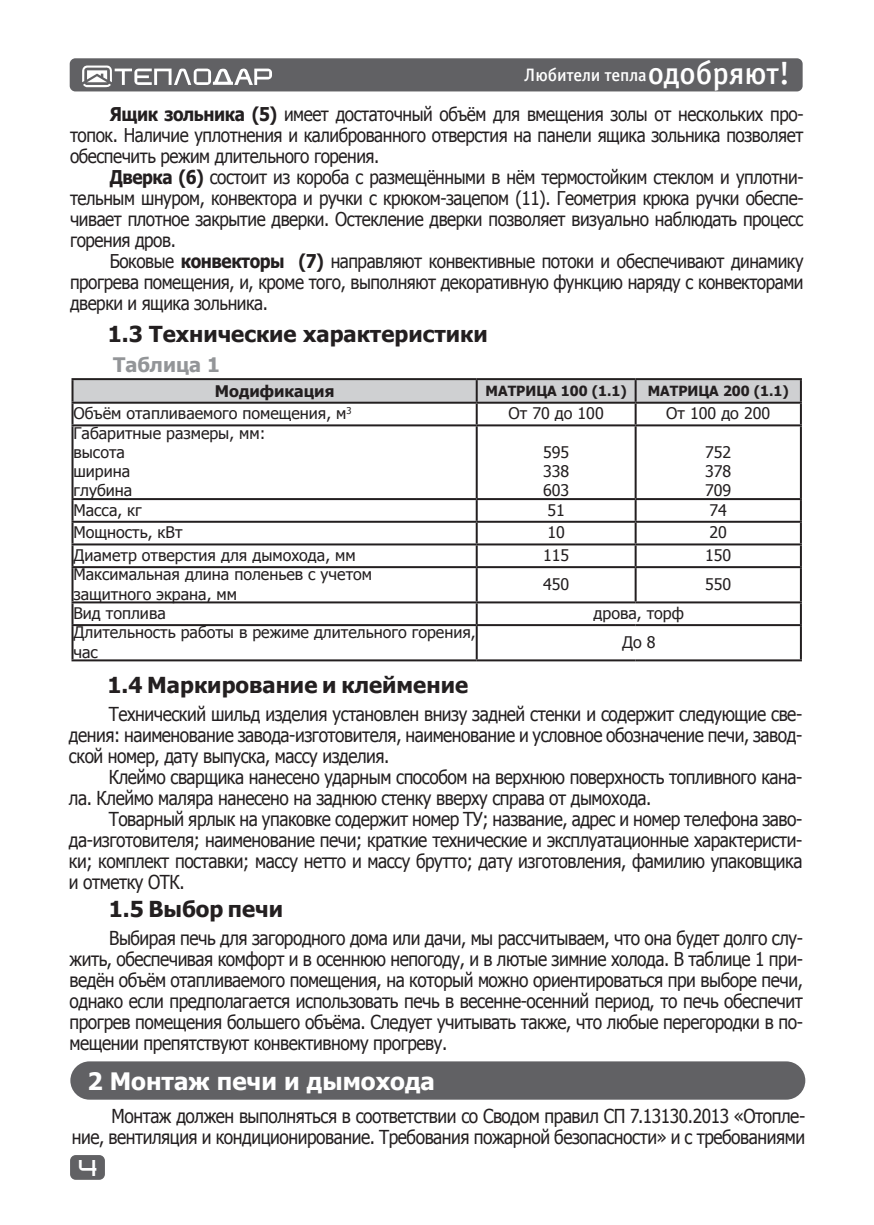
<style>
.page{position:relative;width:874px;height:1225px;background:#fff}
.page>*{position:absolute;margin:0;border:0;box-sizing:border-box;transform-origin:0 0}
.t1{font:700 24px "Tahoma";color:#fff}
.t2{font:700 22px "Tahoma";color:#231f20}
.t3{font:700 20px "Tahoma";color:#939598}
.t4{font:19.2px/21px "Tahoma";letter-spacing:-.025em;color:#231f20;text-align:justify;scale:.9 1}
.t5{font:19px/21px "Tahoma";letter-spacing:-.025em;color:#231f20;text-align:justify;scale:.9 1}
.t6{font:18px "Officina Sans Medium C";letter-spacing:-.005em;color:#fff}
.t7{font:16px/19.2px "Tahoma";color:#231f20}
.t8{font:700 16px "Tahoma";color:#231f20}
.t9{font:16px "teplodar";color:#fff}
.t10{font:700 14px "Tahoma";color:#231f20}
.s1{font-size:32px}
.s2{font-weight:700}
</style>
<div class="page">
<div style="left:70px;top:1155px;width:35px;height:24px;background:#616164;border-radius:6px"></div>
<div style="left:70px;top:58px;width:732px;height:33px;background:#616164;border-radius:6px"></div>
<svg style="left:82px;top:65px;width:190px;height:22px"></svg>
<div style="left:70px;top:1061px;width:734px;height:38px;background:#616164;border-radius:19px"></div>
<svg style="left:73px;top:380px;width:726px;height:22px;background:#cbccce"></svg>
<svg style="left:73px;top:404px;width:726px;height:255px"></svg>
<hr style="left:635px;top:378px;width:166px;height:2px;background:#231f20">
<hr style="left:799px;top:380px;width:2px;height:22px;background:#231f20">
<hr style="left:635px;top:402px;width:166px;height:2px;background:#231f20">
<hr style="left:799px;top:404px;width:2px;height:20px;background:#231f20">
<hr style="left:635px;top:424px;width:166px;height:2px;background:#231f20">
<hr style="left:799px;top:426px;width:2px;height:72px;background:#231f20">
<hr style="left:635px;top:498px;width:166px;height:2px;background:#231f20">
<hr style="left:799px;top:500px;width:2px;height:21px;background:#231f20">
<hr style="left:635px;top:521px;width:166px;height:2px;background:#231f20">
<hr style="left:799px;top:523px;width:2px;height:20px;background:#231f20">
<hr style="left:635px;top:543px;width:166px;height:2px;background:#231f20">
<hr style="left:799px;top:545px;width:2px;height:21px;background:#231f20">
<hr style="left:635px;top:566px;width:166px;height:2px;background:#231f20">
<hr style="left:799px;top:568px;width:2px;height:33px;background:#231f20">
<hr style="left:635px;top:601px;width:166px;height:2px;background:#231f20">
<hr style="left:799px;top:603px;width:2px;height:21px;background:#231f20">
<hr style="left:799px;top:626px;width:2px;height:33px;background:#231f20">
<hr style="left:71px;top:378px;width:405px;height:2px;background:#231f20">
<hr style="left:71px;top:380px;width:2px;height:22px;background:#231f20">
<hr style="left:71px;top:402px;width:405px;height:2px;background:#231f20">
<hr style="left:71px;top:404px;width:2px;height:20px;background:#231f20">
<hr style="left:71px;top:424px;width:405px;height:2px;background:#231f20">
<hr style="left:71px;top:426px;width:2px;height:72px;background:#231f20">
<hr style="left:71px;top:498px;width:405px;height:2px;background:#231f20">
<hr style="left:71px;top:500px;width:2px;height:21px;background:#231f20">
<hr style="left:71px;top:521px;width:405px;height:2px;background:#231f20">
<hr style="left:71px;top:523px;width:2px;height:20px;background:#231f20">
<hr style="left:71px;top:543px;width:405px;height:2px;background:#231f20">
<hr style="left:71px;top:545px;width:2px;height:21px;background:#231f20">
<hr style="left:71px;top:566px;width:405px;height:2px;background:#231f20">
<hr style="left:71px;top:568px;width:2px;height:33px;background:#231f20">
<hr style="left:71px;top:601px;width:405px;height:2px;background:#231f20">
<hr style="left:71px;top:603px;width:2px;height:21px;background:#231f20">
<hr style="left:71px;top:624px;width:405px;height:2px;background:#231f20">
<hr style="left:71px;top:626px;width:2px;height:33px;background:#231f20">
<hr style="left:71px;top:659px;width:405px;height:2px;background:#231f20">
<hr style="left:476px;top:378px;width:159px;height:2px;background:#231f20">
<hr style="left:475px;top:380px;width:2px;height:22px;background:#231f20">
<hr style="left:634px;top:380px;width:2px;height:22px;background:#231f20">
<hr style="left:476px;top:402px;width:159px;height:2px;background:#231f20">
<hr style="left:475px;top:404px;width:2px;height:20px;background:#231f20">
<hr style="left:634px;top:404px;width:2px;height:20px;background:#231f20">
<hr style="left:476px;top:424px;width:159px;height:2px;background:#231f20">
<hr style="left:475px;top:426px;width:2px;height:72px;background:#231f20">
<hr style="left:634px;top:426px;width:2px;height:72px;background:#231f20">
<hr style="left:476px;top:498px;width:159px;height:2px;background:#231f20">
<hr style="left:475px;top:500px;width:2px;height:21px;background:#231f20">
<hr style="left:634px;top:500px;width:2px;height:21px;background:#231f20">
<hr style="left:476px;top:521px;width:159px;height:2px;background:#231f20">
<hr style="left:475px;top:523px;width:2px;height:20px;background:#231f20">
<hr style="left:634px;top:523px;width:2px;height:20px;background:#231f20">
<hr style="left:476px;top:543px;width:159px;height:2px;background:#231f20">
<hr style="left:475px;top:545px;width:2px;height:21px;background:#231f20">
<hr style="left:634px;top:545px;width:2px;height:21px;background:#231f20">
<hr style="left:476px;top:566px;width:159px;height:2px;background:#231f20">
<hr style="left:475px;top:568px;width:2px;height:33px;background:#231f20">
<hr style="left:634px;top:568px;width:2px;height:33px;background:#231f20">
<hr style="left:476px;top:601px;width:159px;height:2px;background:#231f20">
<hr style="left:475px;top:603px;width:2px;height:21px;background:#231f20">
<hr style="left:476px;top:624px;width:159px;height:2px;background:#231f20">
<hr style="left:475px;top:626px;width:2px;height:33px;background:#231f20">
<hr style="left:635px;top:624px;width:166px;height:2px;background:#231f20">
<hr style="left:476px;top:659px;width:159px;height:2px;background:#231f20">
<hr style="left:635px;top:659px;width:166px;height:2px;background:#231f20">
<p class="t6" style="left:524px;top:65px;width:267px">Любители тепла<span class="s1">одобряют!</span></p>
<p class="t5" style="left:70px;top:103px;width:816px;text-indent:40px"><span class="s2">Ящик зольника (5)</span> имеет достаточный объём для вмещения золы от нескольких про&shy;топок. Наличие уплотнения и калиброванного отверстия на панели ящика зольника позволяет обеспечить режим длительного горения.</p>
<p class="t5" style="left:70px;top:166px;width:816px;text-indent:40px"><span class="s2">Дверка (6)</span> состоит из короба с размещёнными в нём термостойким стеклом и уплотни&shy;тельным шнуром, конвектора и ручки с крюком-зацепом (11). Геометрия крюка ручки обеспе&shy;чивает плотное закрытие дверки. Остекление дверки позволяет визуально наблюдать процесс горения дров.</p>
<p class="t5" style="left:70px;top:250px;width:816px;text-indent:40px">Боковые <span class="s2">конвекторы (7)</span> направляют конвективные потоки и обеспечивают динамику прогрева помещения, и, кроме того, выполняют декоративную функцию наряду с конвекторами дверки и ящика зольника.</p>
<p class="t2" style="left:108px;top:318px;width:381px">1.3 Технические характеристики</p>
<p class="t3" style="left:113px;top:351px;width:108px">Таблица 1</p>
<p class="t8" style="left:215px;top:380px;width:121px">Модификация</p>
<p class="t10" style="left:485px;top:381px;width:143px">МАТРИЦА 100 (1.1)</p>
<p class="t10" style="left:647px;top:381px;width:143px">МАТРИЦА 200 (1.1)</p>
<p class="t7" style="left:73px;top:403px;width:279px">Объём отапливаемого помещения, м<sup>3</sup></p>
<p class="t7" style="left:508px;top:403px;width:97px">От 70 до 100</p>
<p class="t7" style="left:666px;top:403px;width:105px">От 100 до 200</p>
<p class="t7" style="left:73px;top:422px;width:193px">Габаритные размеры, мм: высота<br>ширина<br>глубина</p>
<p class="t7" style="left:542px;top:442px;width:28px;text-align:justify">595<br>338<br>603</p>
<p class="t7" style="left:704px;top:442px;width:28px;text-align:justify">752<br>378<br>709</p>
<p class="t7" style="left:73px;top:499px;width:70px">Масса, кг</p>
<p class="t7" style="left:547px;top:499px;width:19px">51</p>
<p class="t7" style="left:709px;top:499px;width:19px">74</p>
<p class="t7" style="left:73px;top:522px;width:110px">Мощность, кВт</p>
<p class="t7" style="left:547px;top:522px;width:19px">10</p>
<p class="t7" style="left:709px;top:522px;width:19px">20</p>
<p class="t7" style="left:73px;top:545px;width:283px">Диаметр отверстия для дымохода, мм</p>
<p class="t7" style="left:542px;top:545px;width:28px">115</p>
<p class="t7" style="left:704px;top:545px;width:28px">150</p>
<p class="t7" style="left:73px;top:564px;width:300px">Максимальная длина поленьев с учетом защитного экрана, мм</p>
<p class="t7" style="left:542px;top:574px;width:28px">450</p>
<p class="t7" style="left:704px;top:574px;width:28px">550</p>
<p class="t7" style="left:73px;top:603px;width:94px">Вид топлива</p>
<p class="t7" style="left:593px;top:603px;width:92px">дрова, торф</p>
<p class="t7" style="left:73px;top:622px;width:403px">Длительность работы в режиме длительного горения, час</p>
<p class="t7" style="left:621px;top:632px;width:35px">До 8</p>
<p class="t2" style="left:107px;top:670px;width:362px">1.4 Маркирование и клеймение</p>
<p class="t4" style="left:69px;top:702px;width:816px;text-indent:40px">Технический шильд изделия установлен внизу задней стенки и содержит следующие све&shy;дения: наименование завода-изготовителя, наименование и условное обозначение печи, завод&shy;ской номер, дату выпуска, массу изделия.</p>
<p class="t4" style="left:69px;top:765px;width:816px;text-indent:40px">Клеймо сварщика нанесено ударным способом на верхнюю поверхность топливного кана&shy;ла. Клеймо маляра нанесено на заднюю стенку вверху справа от дымохода.</p>
<p class="t4" style="left:69px;top:807px;width:816px;text-indent:40px">Товарный ярлык на упаковке содержит номер ТУ; название, адрес и номер телефона заво&shy;да-изготовителя; наименование печи; краткие технические и эксплуатационные характеристи&shy;ки; комплект поставки; массу нетто и массу брутто; дату изготовления, фамилию упаковщика и отметку ОТК.</p>
<p class="t2" style="left:109px;top:893px;width:175px">1.5 Выбор печи</p>
<p class="t4" style="left:69px;top:926px;width:816px;text-indent:40px">Выбирая печь для загородного дома или дачи, мы рассчитываем, что она будет долго слу&shy;жить, обеспечивая комфорт и в осеннюю непогоду, и в лютые зимние холода. В таблице 1 при&shy;ведён объём отапливаемого помещения, на который можно ориентироваться при выборе печи, однако если предполагается использовать печь в весенне-осенний период, то печь обеспечит прогрев помещения большего объёма. Следует учитывать также, что любые перегородки в по&shy;мещении препятствуют конвективному прогреву.</p>
<p class="t1" style="left:87px;top:1064px;width:349px">2 Монтаж печи и дымохода</p>
<p class="t4" style="left:72px;top:1104px;width:816px;text-align:right">Монтаж должен выполняться в соответствии со Сводом правил СП 7.13130.2013 «Отопле-<br>ние, вентиляция и кондиционирование. Требования пожарной безопасности» и с требованиями</p>
<p class="t9" style="left:79px;top:1161px;width:20px">4</p>
</div>
